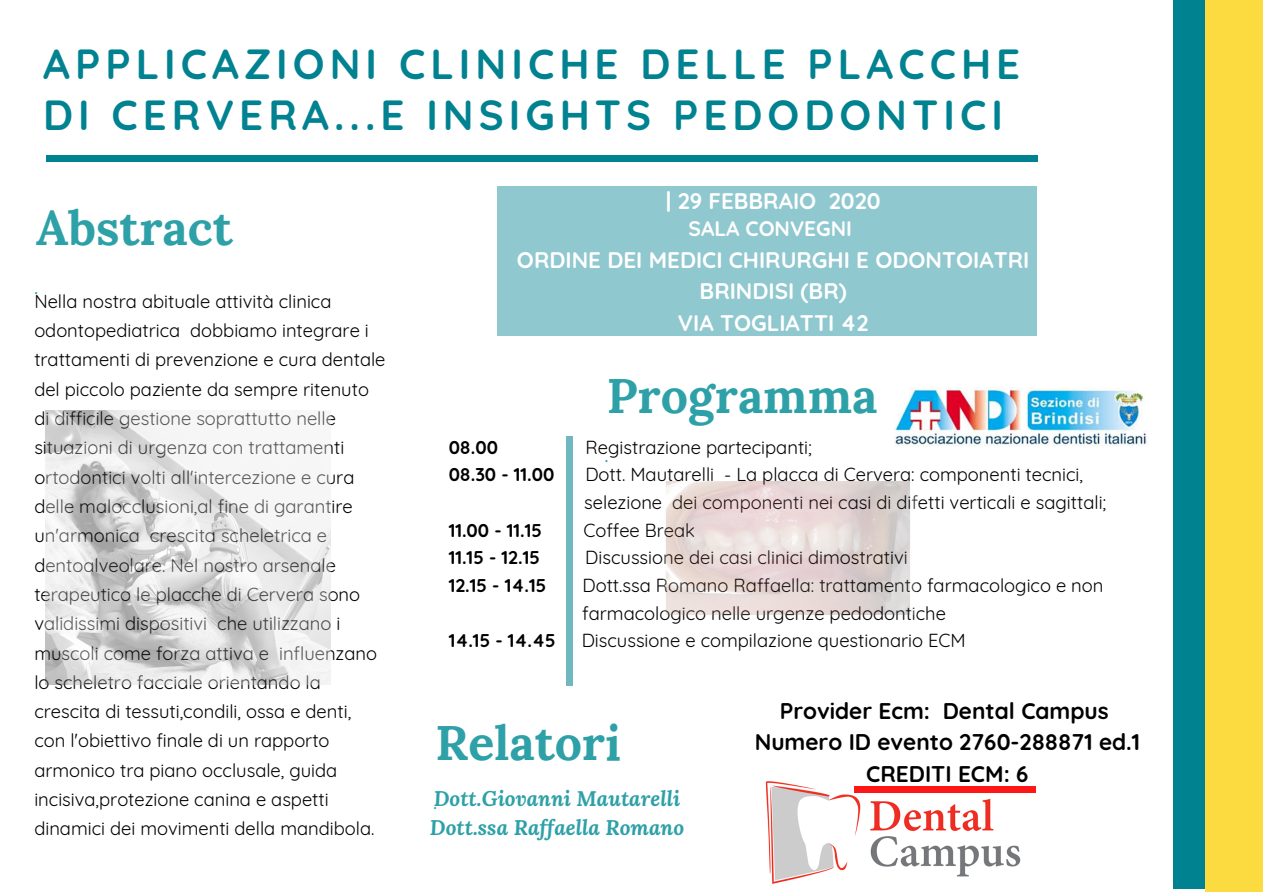
<style>
.page{position:relative;width:1263px;height:894px;background:#fff}
.page>*{position:absolute;margin:0;border:0;box-sizing:border-box;transform-origin:0 0}
.t1{font:700 48.3px "Lora";color:#2da1a7}
.t2{font:700 42px/51px "Quicksand";letter-spacing:.12em;color:#008291}
.t3{font:700 22.65px/31.3px "Quicksand";color:#000;text-align:center}
.t4{font:700 22.5px/31.5px "Quicksand";color:#fff;text-align:center}
.t5{font:italic 700 21px/28.5px "Lora";color:#2da1a7}
.t6{font:700 21px "Quicksand";color:#fff}
.t7{font:18.45px/29.2px "Quicksand";color:#000}
.t8{font:700 18.45px "Quicksand";color:#000}
.t9{font:italic 17.4px "Lora";color:#2da1a7}
</style>
<div class="page">
<div style="left:1173px;top:0;width:64px;height:888px;background:#008291"></div>
<div style="left:1205px;top:0;width:58px;height:891px;background:#fbdb40"></div>
<div style="left:567px;top:436px;width:6px;height:249px;background:#6fb8c0"></div>
<img style="left:666px;top:481px;width:244px;height:133px">
<div style="left:46px;top:155px;width:991px;height:6px;background:#008291"></div>
<div style="left:497px;top:187px;width:539px;height:148px;background:#90c8cf"></div>
<img style="left:765px;top:781px;width:263px;height:103px">
<div style="left:855px;top:786px;width:181px;height:6px;background:#ff1616"></div>
<img style="left:46px;top:410px;width:284px;height:274px">
<img style="left:894px;top:388px;width:254px;height:58px">
<h2 class="t2" style="left:43px;top:38px;width:979px">APPLICAZIONI CLINICHE DELLE PLACCHE<br>DI CERVERA...E INSIGHTS PEDODONTICI</h2>
<h1 class="t1" style="left:36px;top:196px;width:198px">Abstract</h1>
<p class="t9" style="left:34px;top:276px;width:6px">.</p>
<p class="t7" style="left:34px;top:286px;width:353px">Nella nostra abituale attività clinica odontopediatrica dobbiamo integrare i trattamenti di prevenzione e cura dentale del piccolo paziente da sempre ritenuto di difficile gestione soprattutto nelle situazioni di urgenza con trattamenti ortodontici volti all'intercezione e cura delle malocclusioni,al fine di garantire un'armonica crescita scheletrica e dentoalveolare. Nel nostro arsenale terapeutico le placche di Cervera sono validissimi dispositivi che utilizzano i muscoli come forza attiva e influenzano lo scheletro facciale orientando la crescita di tessuti,condili, ossa e denti, con l'obiettivo finale di un rapporto armonico tra piano occlusale, guida incisiva,protezione canina e aspetti dinamici dei movimenti della mandibola.</p>
<p class="t4" style="left:666px;top:184px;width:216px">| 29 FEBBRAIO 2020</p>
<p class="t6" style="left:689px;top:215px;width:165px">SALA CONVEGNI</p>
<p class="t4" style="left:517px;top:243px;width:514px">ORDINE DEI MEDICI CHIRURGHI E ODONTOIATRI<br>BRINDISI (BR)<br>VIA TOGLIATTI 42</p>
<h1 class="t1" style="left:607px;top:364px;width:272px">Programma</h1>
<p class="t8" style="left:449px;top:435px;width:51px">08.00</p>
<p class="t7" style="left:586px;top:432px;width:228px">Registrazione partecipanti;</p>
<p class="t8" style="left:449px;top:463px;width:107px">08.30 - 11.00</p>
<p class="t7" style="left:584px;top:460px;width:523px;line-height:27.6px">Dott. Mautarelli - La placca di Cervera: componenti tecnici, selezione dei componenti nei casi di difetti verticali e sagittali;</p>
<p class="t8" style="left:449px;top:518px;width:95px">11.00 - 11.15</p>
<p class="t7" style="left:583px;top:515px;width:113px">Coffee Break</p>
<p class="t8" style="left:449px;top:545px;width:93px">11.15 - 12.15</p>
<p class="t7" style="left:585px;top:542px;width:324px">Discussione dei casi clinici dimostrativi</p>
<p class="t8" style="left:449px;top:573px;width:99px">12.15 - 14.15</p>
<p class="t7" style="left:582px;top:571px;width:523px;line-height:27.6px">Dott.ssa Romano Raffaella: trattamento farmacologico e non farmacologico nelle urgenze pedodontiche</p>
<p class="t8" style="left:449px;top:628px;width:109px">14.15 - 14.45</p>
<p class="t7" style="left:582px;top:625px;width:386px">Discussione e compilazione questionario ECM</p>
<p class="t9" style="left:605px;top:443px;width:6px">.</p>
<h1 class="t1" style="left:435px;top:710px;width:187px">Relatori</h1>
<p class="t5" style="left:430px;top:784px;width:256px">Dott.Giovanni Mautarelli<br>Dott.ssa Raffaella Romano</p>
<p class="t9" style="left:433px;top:790px;width:6px">.</p>
<p class="t3" style="left:755px;top:694px;width:387px">Provider Ecm: Dental Campus<br>Numero ID evento 2760-288871 ed.1<br>CREDITI ECM: 6</p>
</div>
